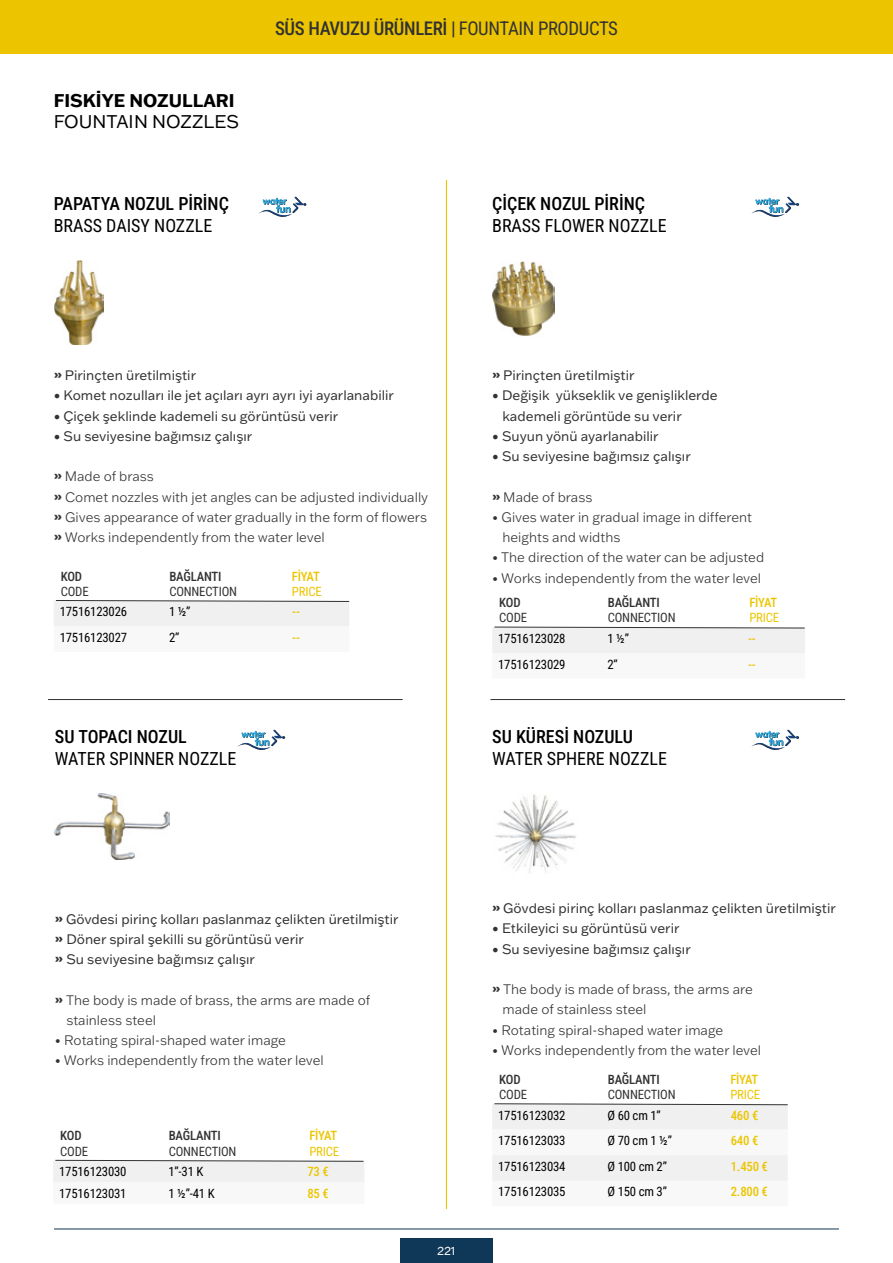
<style>
.page{position:relative;width:893px;height:1263px;background:#fff}
.page>*{position:absolute;margin:0;border:0;box-sizing:border-box;transform-origin:0 0}
.t1{font:500 18.75px "Roboto Condensed";letter-spacing:-.02em;color:#333232}
.t2{font:18px "Roboto Condensed";color:#000}
.t3{font:500 18px "Roboto Condensed";color:#000}
.t4{font:700 18px "Franklin Gothic ATF";color:#000}
.t5{font:18px "Franklin Gothic ATF";color:#000}
.t6{font:300 13.5px/20.2px "Franklin Gothic ATF";color:#333232}
.t7{font:13.5px/20.2px "Franklin Gothic ATF";color:#333232}
.t8{font:12.75px "Roboto Condensed";letter-spacing:-.015em;color:#000}
.t9{font:12.75px "Roboto Condensed";letter-spacing:-.015em;color:#333232}
.t10{font:500 12.75px "Roboto Condensed";letter-spacing:-.015em;color:#ecc500}
.t11{font:500 12.75px "Roboto Condensed";letter-spacing:-.015em;color:#333232}
.t12{font:12.75px "Roboto Condensed";letter-spacing:-.015em;color:#ecc500}
.t13{font:12px "Franklin Gothic ATF";color:#fff}
.s1{font-weight:400}
.s2{font-weight:800}
</style>
<div class="page">
<div style="left:400px;top:1238px;width:93px;height:25px;background:#0f3757"></div>
<hr style="left:54px;top:1229px;width:785px;height:1px;background:#0f3757">
<div style="left:0;top:0;width:893px;height:53px;background:#ecc500"></div>
<svg style="left:259px;top:197px;width:47px;height:20px"></svg>
<svg style="left:751px;top:197px;width:48px;height:20px"></svg>
<img style="left:54px;top:261px;width:49px;height:84px">
<img style="left:492px;top:262px;width:62px;height:74px">
<img style="left:55px;top:794px;width:114px;height:65px">
<svg style="left:54px;top:600px;width:296px;height:26px"></svg>
<svg style="left:492px;top:626px;width:313px;height:27px"></svg>
<svg style="left:53px;top:1159px;width:311px;height:23px"></svg>
<hr style="left:446px;top:180px;width:1px;height:1029px;background:#ecc500">
<hr style="left:48px;top:699px;width:355px;height:1px;background:#333232">
<hr style="left:490px;top:699px;width:355px;height:1px;background:#333232">
<svg style="left:751px;top:730px;width:48px;height:20px"></svg>
<svg style="left:237px;top:730px;width:48px;height:20px"></svg>
<img style="left:495px;top:794px;width:81px;height:79px">
<div style="left:492px;top:1103px;width:296px;height:78px;background:#f0f0f0"></div>
<h2 class="t4" style="left:54px;top:88px;width:182px">FISKİYE NOZULLARI</h2>
<h2 class="t5" style="left:54px;top:110px;width:187px">FOUNTAIN NOZZLES</h2>
<h2 class="t3" style="left:54px;top:191px;width:177px">PAPATYA NOZUL PİRİNÇ</h2>
<h2 class="t2" style="left:54px;top:213px;width:160px">BRASS DAISY NOZZLE</h2>
<h1 class="t1" style="left:275px;top:15px;width:344px">SÜS HAVUZU ÜRÜNLERİ | <span class="s1">FOUNTAIN PRODUCTS</span></h1>
<h2 class="t3" style="left:492px;top:191px;width:154px">ÇİÇEK NOZUL PİRİNÇ</h2>
<h2 class="t2" style="left:492px;top:213px;width:176px">BRASS FLOWER NOZZLE</h2>
<p class="t7" style="left:54px;top:365px;width:144px"><span class="s2">»</span> Pirinçten üretilmiştir</p>
<p class="t7" style="left:54px;top:385px;width:342px">• Komet nozulları ile jet açıları ayrı ayrı iyi ayarlanabilir</p>
<p class="t7" style="left:54px;top:405px;width:286px">• Çiçek şeklinde kademeli su görüntüsü verir</p>
<p class="t7" style="left:54px;top:426px;width:200px">• Su seviyesine bağımsız çalışır</p>
<p class="t6" style="left:54px;top:466px;width:376px"><span class="s2">»</span> Made of brass<br><span class="s2">»</span> Comet nozzles with jet angles can be adjusted individually <span class="s2">»</span> Gives appearance of water gradually in the form of flowers <span class="s2">»</span> Works independently from the water level</p>
<p class="t11" style="left:61px;top:567px;width:23px">KOD</p>
<p class="t9" style="left:61px;top:582px;width:29px">CODE</p>
<p class="t11" style="left:169px;top:567px;width:54px">BAĞLANTI</p>
<p class="t9" style="left:169px;top:582px;width:69px">CONNECTION</p>
<p class="t10" style="left:292px;top:567px;width:30px">FİYAT</p>
<p class="t12" style="left:292px;top:582px;width:31px">PRICE</p>
<p class="t8" style="left:60px;top:603px;width:69px">17516123026</p>
<p class="t8" style="left:169px;top:603px;width:23px">1 ½”</p>
<p class="t10" style="left:292px;top:603px;width:9px">--</p>
<p class="t8" style="left:60px;top:628px;width:69px">17516123027</p>
<p class="t8" style="left:169px;top:628px;width:12px">2”</p>
<p class="t10" style="left:292px;top:628px;width:9px">--</p>
<h2 class="t3" style="left:55px;top:724px;width:133px">SU TOPACI NOZUL</h2>
<h2 class="t2" style="left:55px;top:746px;width:183px">WATER SPINNER NOZZLE</h2>
<p class="t7" style="left:492px;top:365px;width:144px"><span class="s2">»</span> Pirinçten üretilmiştir</p>
<p class="t7" style="left:502px;top:385px;width:217px;text-indent:-10px">• Değişik yükseklik ve genişliklerde kademeli görüntüde su verir</p>
<p class="t7" style="left:492px;top:426px;width:168px">• Suyun yönü ayarlanabilir</p>
<p class="t7" style="left:492px;top:446px;width:200px">• Su seviyesine bağımsız çalışır</p>
<p class="t6" style="left:492px;top:486px;width:102px"><span class="s2">»</span> Made of brass</p>
<p class="t6" style="left:502px;top:507px;width:251px;text-indent:-10px">• Gives water in gradual image in different heights and widths</p>
<p class="t6" style="left:492px;top:547px;width:274px">• The direction of the water can be adjusted</p>
<p class="t6" style="left:492px;top:567px;width:270px">• Works independently from the water level</p>
<p class="t11" style="left:499px;top:594px;width:23px">KOD</p>
<p class="t9" style="left:499px;top:609px;width:29px">CODE</p>
<p class="t11" style="left:608px;top:594px;width:54px">BAĞLANTI</p>
<p class="t9" style="left:608px;top:609px;width:69px">CONNECTION</p>
<p class="t10" style="left:749px;top:594px;width:30px">FİYAT</p>
<p class="t12" style="left:749px;top:609px;width:31px">PRICE</p>
<p class="t8" style="left:498px;top:629px;width:69px">17516123028</p>
<p class="t8" style="left:607px;top:629px;width:23px">1 ½”</p>
<p class="t10" style="left:748px;top:629px;width:9px">--</p>
<p class="t8" style="left:498px;top:655px;width:69px">17516123029</p>
<p class="t8" style="left:607px;top:655px;width:12px">2”</p>
<p class="t10" style="left:748px;top:655px;width:9px">--</p>
<h2 class="t3" style="left:492px;top:724px;width:142px">SU KÜRESİ NOZULU</h2>
<h2 class="t2" style="left:492px;top:746px;width:176px">WATER SPHERE NOZZLE</h2>
<p class="t7" style="left:55px;top:908px;width:345px"><span class="s2">»</span> Gövdesi pirinç kolları paslanmaz çelikten üretilmiştir <span class="s2">»</span> Döner spiral şekilli su görüntüsü verir<br><span class="s2">»</span> Su seviyesine bağımsız çalışır</p>
<p class="t6" style="left:66px;top:989px;width:305px;text-indent:-11px"><span class="s2">»</span> The body is made of brass, the arms are made of stainless steel</p>
<p class="t6" style="left:55px;top:1030px;width:233px">• Rotating spiral-shaped water image</p>
<p class="t6" style="left:55px;top:1050px;width:270px">• Works independently from the water level</p>
<p class="t11" style="left:60px;top:1127px;width:23px">KOD</p>
<p class="t9" style="left:60px;top:1142px;width:29px">CODE</p>
<p class="t11" style="left:169px;top:1127px;width:54px">BAĞLANTI</p>
<p class="t9" style="left:169px;top:1142px;width:69px">CONNECTION</p>
<p class="t10" style="left:309px;top:1127px;width:30px">FİYAT</p>
<p class="t12" style="left:309px;top:1142px;width:31px">PRICE</p>
<p class="t8" style="left:59px;top:1163px;width:69px">17516123030</p>
<p class="t8" style="left:168px;top:1163px;width:37px">1”-31 K</p>
<p class="t10" style="left:307px;top:1163px;width:23px">73 €</p>
<p class="t8" style="left:59px;top:1184px;width:69px">17516123031</p>
<p class="t8" style="left:168px;top:1184px;width:48px">1 ½”-41 K</p>
<p class="t10" style="left:307px;top:1184px;width:23px">85 €</p>
<p class="t13" style="left:437px;top:1243px;width:20px">221</p>
<p class="t7" style="left:492px;top:898px;width:345px"><span class="s2">»</span> Gövdesi pirinç kolları paslanmaz çelikten üretilmiştir</p>
<p class="t7" style="left:492px;top:918px;width:189px">• Etkileyici su görüntüsü verir</p>
<p class="t7" style="left:492px;top:938px;width:200px">• Su seviyesine bağımsız çalışır</p>
<p class="t6" style="left:502px;top:979px;width:252px;text-indent:-10px"><span class="s2">»</span> The body is made of brass, the arms are made of stainless steel</p>
<p class="t6" style="left:492px;top:1019px;width:233px">• Rotating spiral-shaped water image</p>
<p class="t6" style="left:492px;top:1040px;width:270px">• Works independently from the water level</p>
<p class="t11" style="left:499px;top:1070px;width:23px">KOD</p>
<p class="t9" style="left:499px;top:1085px;width:29px">CODE</p>
<p class="t11" style="left:608px;top:1070px;width:54px">BAĞLANTI</p>
<p class="t9" style="left:608px;top:1085px;width:69px">CONNECTION</p>
<p class="t10" style="left:730px;top:1070px;width:30px">FİYAT</p>
<p class="t12" style="left:730px;top:1085px;width:31px">PRICE</p>
<p class="t8" style="left:498px;top:1106px;width:69px">17516123032</p>
<p class="t8" style="left:607px;top:1106px;width:55px">Ø 60 cm 1”</p>
<p class="t10" style="left:731px;top:1106px;width:29px">460 €</p>
<p class="t8" style="left:498px;top:1132px;width:69px">17516123033</p>
<p class="t8" style="left:607px;top:1132px;width:66px">Ø 70 cm 1 ½”</p>
<p class="t10" style="left:731px;top:1132px;width:29px">640 €</p>
<p class="t8" style="left:498px;top:1157px;width:69px">17516123034</p>
<p class="t8" style="left:607px;top:1157px;width:61px">Ø 100 cm 2”</p>
<p class="t10" style="left:731px;top:1157px;width:39px">1.450 €</p>
<p class="t8" style="left:498px;top:1183px;width:69px">17516123035</p>
<p class="t8" style="left:607px;top:1183px;width:61px">Ø 150 cm 3”</p>
<p class="t10" style="left:731px;top:1183px;width:39px">2.800 €</p>
</div>
